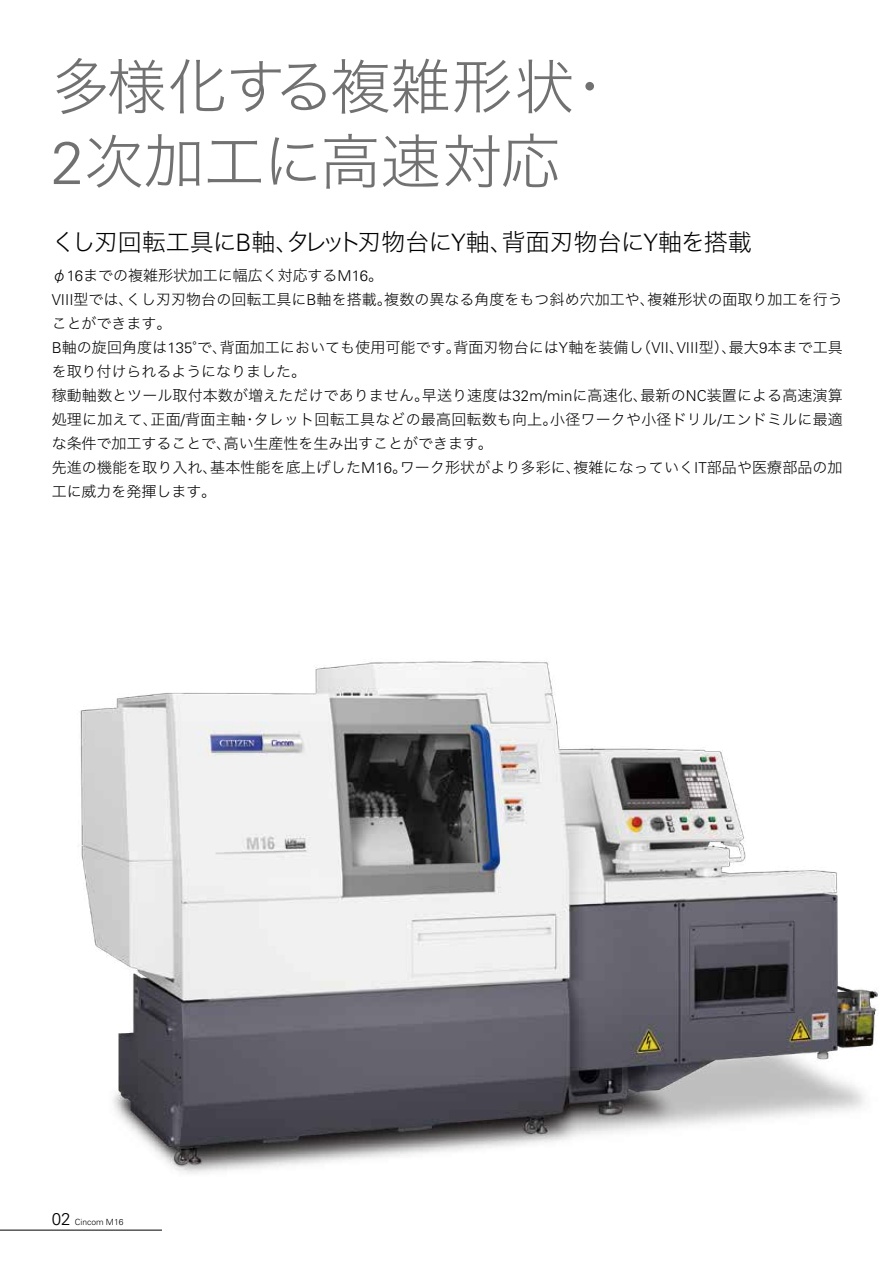
<style>
.page{position:relative;width:893px;height:1263px;background:#fff}
.page>*{position:absolute;margin:0;border:0;box-sizing:border-box;transform-origin:0 0}
.t1{font:60px/75px "Hiragino Sans W2";color:#727171}
.t2{font:24px "Hiragino Sans W2";letter-spacing:-.025em;color:#000}
.t3{font:15px/24px "Hiragino Sans W2";letter-spacing:.005em;color:#000}
.t4{font:300 8.55px "Univers";color:#000}
.s1{font-family:"Univers";font-weight:300}
.s2{font-size:16.95px}
</style>
<div class="page">
<hr style="left:0;top:1230px;width:162px;height:1px;background:#000">
<img style="left:80px;top:661px;width:798px;height:513px">
<h1 class="t1" style="left:51px;top:44px;width:570px">多様化する複雑形状・<br><span class="s1">2</span>次加工に高速対応</h1>
<h2 class="t2" style="left:52px;top:221px;width:701px">くし刃回転工具に<span class="s1">B</span>軸、タレット刃物台に<span class="s1">Y</span>軸、背面刃物台に<span class="s1">Y</span>軸を搭載</h2>
<p class="t3" style="left:52px;top:262px;width:793px">φ<span class="s1">16</span>までの複雑形状加工に幅広く対応する<span class="s1">M16</span>。<br><span class="s1">VIII</span>型では、くし刃刃物台の回転工具に<span class="s1">B</span>軸を搭載。複数の異なる角度をもつ斜め穴加工や、複雑形状の面取り加工を行うことができます。<br><span class="s1">B</span>軸の旋回角度は<span class="s1">135</span>°で、背面加工においても使用可能です。背面刃物台には<span class="s1">Y</span>軸を装備し（<span class="s1">VII</span>､<span class="s1">VIII</span>型）、最大<span class="s1">9</span>本まで工具を取り付けられるようになりました。<br>稼動軸数とツール取付本数が増えただけでありません。早送り速度は<span class="s1">32m/min</span>に高速化、最新の<span class="s1">NC</span>装置による高速演算処理に加えて、正面<span class="s1">/</span>背面主軸・タレット回転工具などの最高回転数も向上。小径ワークや小径ドリル<span class="s1">/</span>エンドミルに最適な条件で加工することで、高い生産性を生み出すことができます。<br>先進の機能を取り入れ、基本性能を底上げした<span class="s1">M16</span>。ワーク形状がより多彩に、複雑になっていく<span class="s1">IT</span>部品や医療部品の加工に威力を発揮します。</p>
<p class="t4" style="left:52px;top:1216px;width:73px"><span class="s2">02</span> Cincom M16</p>
</div>
